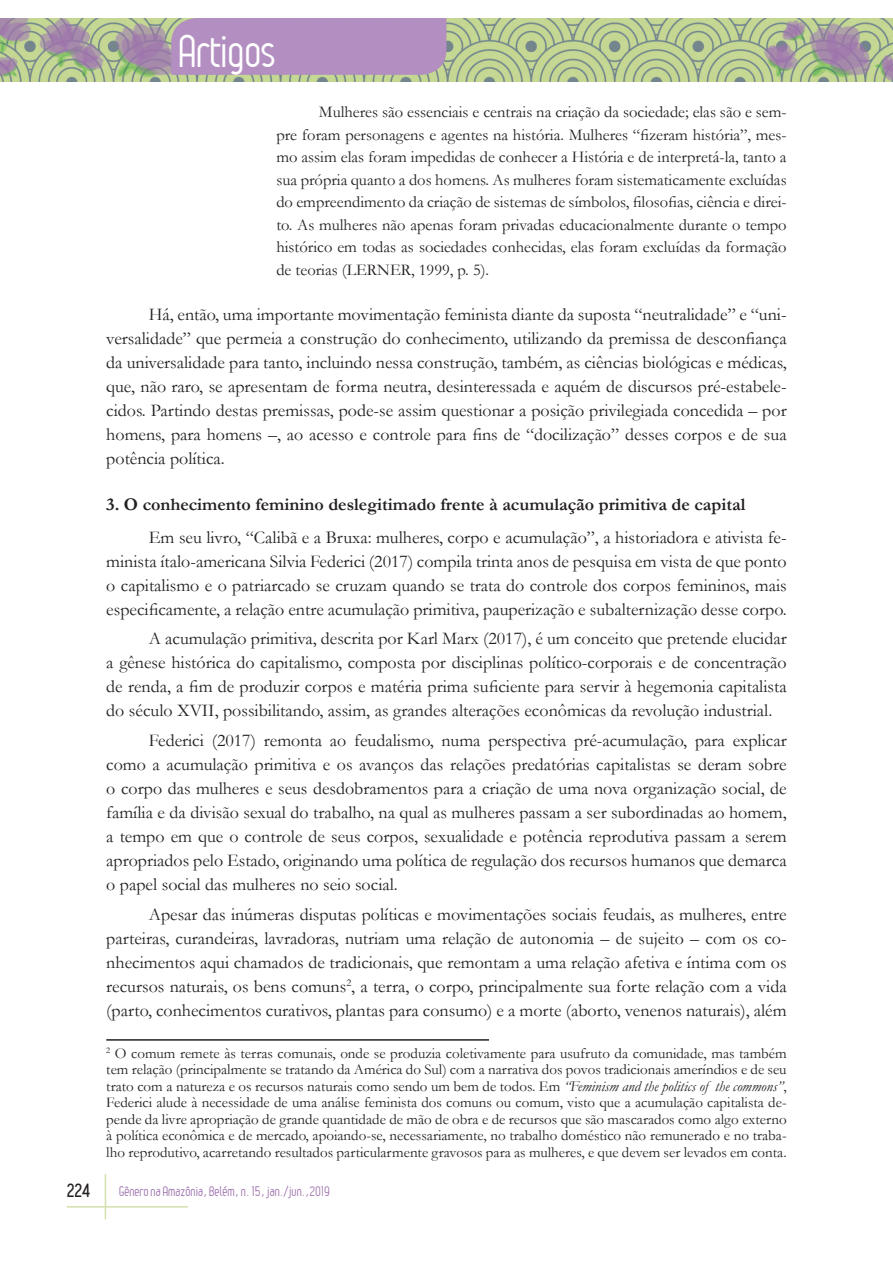
<style>
.page{position:relative;width:893px;height:1263px;background:#fff}
.page>*{position:absolute;margin:0;border:0;box-sizing:border-box;transform-origin:0 0}
.t1{font:45px "Leger";letter-spacing:-.01em;color:#fff}
.Texto{font:18px/24px "Garamond";color:#231f20;text-align:justify}
.Titulo_2{font:700 18px "Garamond";color:#231f20}
.t2{font:700 18px "Leger";color:#231f20}
.Citação{font:16.5px/22.5px "Garamond";color:#231f20;text-align:justify}
.Nota_rodapé{font:15px/16.5px "Garamond";color:#231f20;text-align:justify}
.t3{font:13.5px "Leger";color:#9f73af}
.s1{font-style:italic}
</style>
<div class="page">
<hr style="left:105px;top:1174px;width:1px;height:45px;background:#d2e0ac">
<hr style="left:67px;top:1206px;width:121px;height:1px;background:#d2e0ac">
<img style="left:0;top:18px;width:893px;height:64px">
<div style="left:171px;top:18px;width:275px;height:57px;background:#b28fc0"></div>
<hr style="left:106px;top:1039px;width:383px;height:2px;background:#231f20">
<h1 class="t1" style="left:179px;top:26px;width:98px">Artigos</h1>
<p class="Citação" style="left:276px;top:100px;width:512px;text-indent:43px">Mulheres são essenciais e centrais na criação da sociedade; elas são e sem&shy;pre foram personagens e agentes na história. Mulheres “fizeram história”, mes&shy;mo assim elas foram impedidas de conhecer a História e de interpretá-la, tanto a sua própria quanto a dos homens. As mulheres foram sistematicamente excluídas do empreendimento da criação de sistemas de símbolos, filosofias, ciência e direi&shy;to. As mulheres não apenas foram privadas educacionalmente durante o tempo histórico em todas as sociedades conhecidas, elas foram excluídas da formação de teorias (LERNER, 1999, p. 5).</p>
<p class="Texto" style="left:106px;top:302px;width:682px;text-indent:43px">Há, então, uma importante movimentação feminista diante da suposta “neutralidade” e “uni&shy;versalidade” que permeia a construção do conhecimento, utilizando da premissa de desconfiança da universalidade para tanto, incluindo nessa construção, também, as ciências biológicas e médicas, que, não raro, se apresentam de forma neutra, desinteressada e aquém de discursos pré-estabele&shy;cidos. Partindo destas premissas, pode-se assim questionar a posição privilegiada concedida – por homens, para homens –, ao acesso e controle para fins de “docilização” desses corpos e de sua potência política.</p>
<p class="Titulo_2" style="left:106px;top:492px;width:640px">3. O conhecimento feminino deslegitimado frente à acumulação primitiva de capital</p>
<p class="Texto" style="left:106px;top:525px;width:682px;text-indent:43px">Em seu livro, “Calibã e a Bruxa: mulheres, corpo e acumulação”, a historiadora e ativista fe&shy;minista ítalo-americana Silvia Federici (2017) compila trinta anos de pesquisa em vista de que ponto o capitalismo e o patriarcado se cruzam quando se trata do controle dos corpos femininos, mais especificamente, a relação entre acumulação primitiva, pauperização e subalternização desse corpo.</p>
<p class="Texto" style="left:106px;top:626px;width:682px;text-indent:43px">A acumulação primitiva, descrita por Karl Marx (2017), é um conceito que pretende elucidar a gênese histórica do capitalismo, composta por disciplinas político-corporais e de concentração de renda, a fim de produzir corpos e matéria prima suficiente para servir à hegemonia capitalista do século XVII, possibilitando, assim, as grandes alterações econômicas da revolução industrial.</p>
<p class="Texto" style="left:106px;top:728px;width:682px;text-indent:43px">Federici (2017) remonta ao feudalismo, numa perspectiva pré-acumulação, para explicar como a acumulação primitiva e os avanços das relações predatórias capitalistas se deram sobre o corpo das mulheres e seus desdobramentos para a criação de uma nova organização social, de família e da divisão sexual do trabalho, na qual as mulheres passam a ser subordinadas ao homem, a tempo em que o controle de seus corpos, sexualidade e potência reprodutiva passam a serem apropriados pelo Estado, originando uma política de regulação dos recursos humanos que demarca o papel social das mulheres no seio social.</p>
<p class="Texto" style="left:106px;top:901px;width:682px;text-indent:43px">Apesar das inúmeras disputas políticas e movimentações sociais feudais, as mulheres, entre parteiras, curandeiras, lavradoras, nutriam uma relação de autonomia – de sujeito – com os co&shy;nhecimentos aqui chamados de tradicionais, que remontam a uma relação afetiva e íntima com os recursos naturais, os bens comuns<sup>2</sup>, a terra, o corpo, principalmente sua forte relação com a vida (parto, conhecimentos curativos, plantas para consumo) e a morte (aborto, venenos naturais), além</p>
<p class="Nota_rodapé" style="left:106px;top:1044px;width:682px"><sup>2</sup> O comum remete às terras comunais, onde se produzia coletivamente para usufruto da comunidade, mas também tem relação (principalmente se tratando da América do Sul) com a narrativa dos povos tradicionais ameríndios e de seu trato com a natureza e os recursos naturais como sendo um bem de todos. Em <span class="s1">“Feminism and the politics of the commons”</span>, Federici alude à necessidade de uma análise feminista dos comuns ou comum, visto que a acumulação capitalista de&shy;pende da livre apropriação de grande quantidade de mão de obra e de recursos que são mascarados como algo externo à política econômica e de mercado, apoiando-se, necessariamente, no trabalho doméstico não remunerado e no traba&shy;lho reprodutivo, acarretando resultados particularmente gravosos para as mulheres, e que devem ser levados em conta.</p>
<p class="t2" style="left:67px;top:1180px;width:25px">224</p>
<p class="t3" style="left:119px;top:1183px;width:212px">Gênero na Amazônia, Belém, n. 15, jan./jun.,2019</p>
</div>
